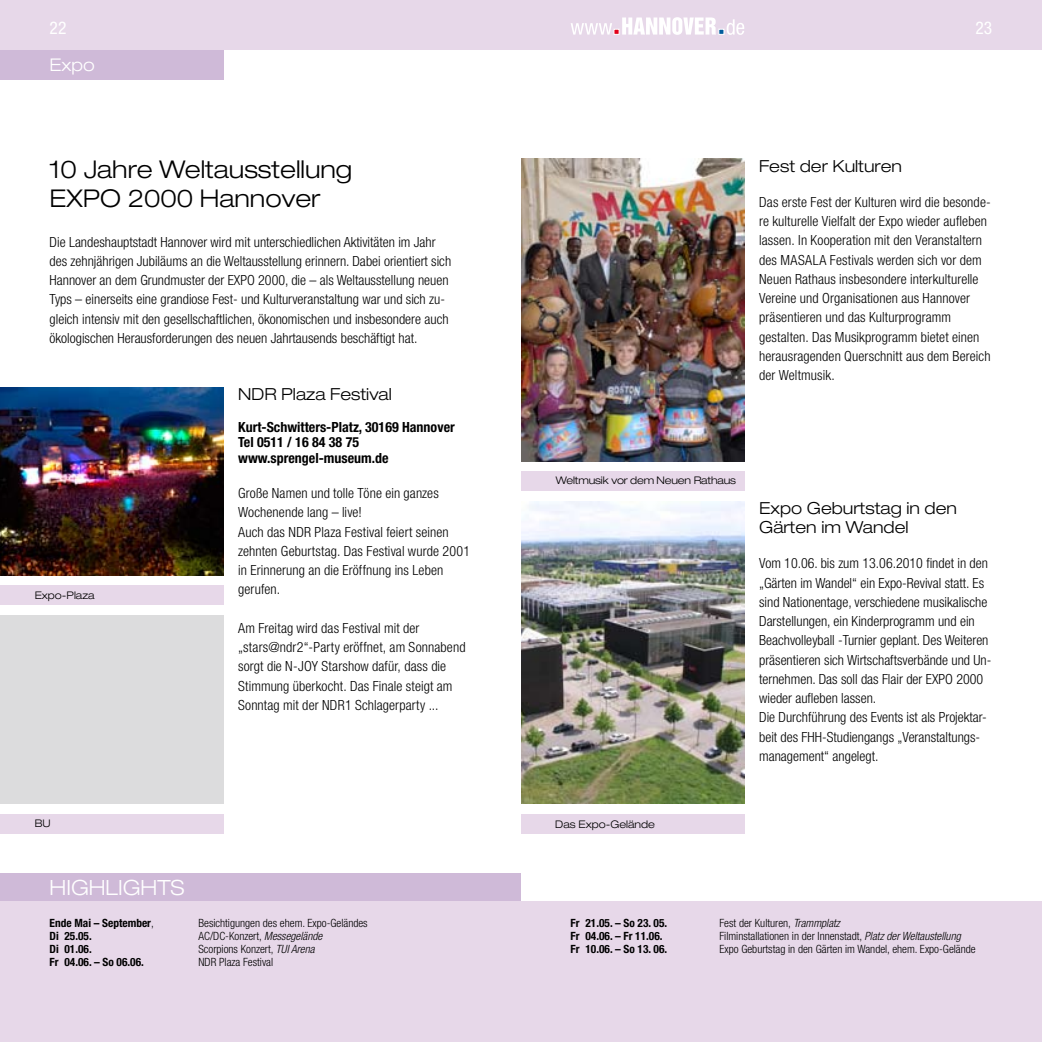
<style>
.page{position:relative;width:1042px;height:1042px;background:#fff}
.page>*{position:absolute;margin:0;border:0;box-sizing:border-box;transform-origin:0 0}
.t1{font:300 expanded 24.5px/29.4px "Helvetica Neue LT";color:#000}
.t2{font:300 expanded 21px "Helvetica Neue LT";color:#fff}
.t3{font:condensed 17.5px "Helvetica Neue LT";color:#fff}
.t4{font:300 expanded 17.5px "Helvetica Neue LT";color:#fff}
.t5{font:300 expanded 16.62px/19.2px "Helvetica Neue LT";color:#000}
.t6{font:300 condensed 14px/19.2px "Helvetica Neue LT";color:#000}
.t7{font:700 condensed 14px/15.8px "Helvetica Neue LT";color:#000}
.t8{font:300 condensed 11.38px "Helvetica Neue LT";color:#000}
.t9{font:700 condensed 11.38px "Helvetica Neue LT";color:#000}
.t10{font:300 expanded 10.5px "Helvetica Neue LT";letter-spacing:-.015em;color:#000}
.s1{font-weight:300}
.s2{font-style:italic}
</style>
<div class="page">
<div style="left:0;top:873px;width:521px;height:29px;background:#cfbad8"></div>
<div style="left:0;top:0;width:521px;height:50px;background:#e7d8e9"></div>
<div style="left:0;top:902px;width:521px;height:140px;background:#e7d8e9"></div>
<div style="left:0;top:50px;width:223px;height:29px;background:#cfbad8"></div>
<div style="left:521px;top:0;width:521px;height:50px;background:#e7d8e9"></div>
<div style="left:521px;top:902px;width:521px;height:140px;background:#e7d8e9"></div>
<svg style="left:571px;top:17px;width:173px;height:18px"></svg>
<img style="left:521px;top:501px;width:223px;height:303px">
<img style="left:521px;top:159px;width:223px;height:302px">
<div style="left:521px;top:471px;width:224px;height:20px;background:#e7d8e9"></div>
<div style="left:521px;top:814px;width:223px;height:19px;background:#e7d8e9"></div>
<img style="left:0;top:387px;width:223px;height:188px">
<div style="left:0;top:615px;width:223px;height:189px;background:#dcdcdd"></div>
<div style="left:0;top:585px;width:223px;height:20px;background:#e7d8e9"></div>
<div style="left:0;top:814px;width:223px;height:19px;background:#e7d8e9"></div>
<p class="t3" style="left:50px;top:18px;width:18px">22</p>
<p class="t3" style="left:975px;top:17px;width:18px">23</p>
<p class="t4" style="left:50px;top:54px;width:47px">Expo</p>
<h1 class="t1" style="left:50px;top:154px;width:304px">10 Jahre Weltausstellung<br>EXPO 2000 Hannover</h1>
<p class="t6" style="left:50px;top:232px;width:403px">Die Landeshauptstadt Hannover wird mit unterschiedlichen Aktivitäten im Jahr des zehnjährigen Jubiläums an die Weltausstellung erinnern. Dabei orientiert sich Hannover an dem Grundmuster der EXPO 2000, die – als Weltausstellung neuen Typs – einerseits eine grandiose Fest- und Kulturveranstaltung war und sich zu&shy;gleich intensiv mit den gesellschaftlichen, ökonomischen und insbesondere auch ökologischen Herausforderungen des neuen Jahrtausends beschäftigt hat.</p>
<p class="t10" style="left:35px;top:588px;width:61px">Expo-Plaza</p>
<p class="t10" style="left:35px;top:817px;width:17px">BU</p>
<h2 class="t2" style="left:50px;top:875px;width:136px">HIGHLIGHTS</h2>
<p class="t5" style="left:238px;top:384px;width:155px">NDR Plaza Festival</p>
<p class="t7" style="left:238px;top:418px;width:218px">Kurt-Schwitters-Platz, 30169 Hannover<br>Tel 0511 / 16 84 38 75 www.sprengel-museum.de</p>
<p class="t6" style="left:238px;top:483px;width:233px">Große Namen und tolle Töne ein ganzes<br>Wochenende lang – live!<br>Auch das NDR Plaza Festival feiert seinen zehnten Geburtstag. Das Festival wurde 2001 in Erinnerung an die Eröffnung ins Leben gerufen.</p>
<p class="t6" style="left:238px;top:618px;width:229px">Am Freitag wird das Festival mit der „stars@ndr2“-Party eröffnet, am Sonnabend sorgt die N-JOY Starshow dafür, dass die Stimmung überkocht. Das Finale steigt am Sonntag mit der NDR1 Schlagerparty ...</p>
<p class="t9" style="left:50px;top:916px;width:106px">Ende Mai – September<span class="s1">,</span></p>
<p class="t8" style="left:198px;top:916px;width:171px">Besichtigungen des ehem. Expo-Geländes</p>
<p class="t9" style="left:50px;top:929px;width:44px">Di 25.05.</p>
<p class="t8" style="left:198px;top:929px;width:125px">AC/DC-Konzert, <span class="s2">Messegelände</span></p>
<p class="t9" style="left:50px;top:942px;width:44px">Di 01.06.</p>
<p class="t8" style="left:198px;top:942px;width:118px">Scorpions Konzert, <span class="s2">TUI Arena</span></p>
<p class="t9" style="left:50px;top:955px;width:96px">Fr 04.06. – So 06.06.</p>
<p class="t8" style="left:198px;top:956px;width:76px">NDR Plaza Festival</p>
<p class="t5" style="left:759px;top:156px;width:144px">Fest der Kulturen</p>
<p class="t6" style="left:759px;top:192px;width:233px">Das erste Fest der Kulturen wird die besonde&shy;re kulturelle Vielfalt der Expo wieder aufleben lassen. In Kooperation mit den Veranstaltern des MASALA Festivals werden sich vor dem Neuen Rathaus insbesondere interkulturelle Vereine und Organisationen aus Hannover präsentieren und das Kulturprogramm gestalten. Das Musikprogramm bietet einen herausragenden Querschnitt aus dem Bereich der Weltmusik.</p>
<p class="t10" style="left:556px;top:474px;width:182px">Weltmusik vor dem Neuen Rathaus</p>
<p class="t10" style="left:555px;top:817px;width:101px">Das Expo-Gelände</p>
<p class="t5" style="left:759px;top:498px;width:199px">Expo Geburtstag in den<br>Gärten im Wandel</p>
<p class="t6" style="left:759px;top:554px;width:234px">Vom 10.06. bis zum 13.06.2010 findet in den „Gärten im Wandel“ ein Expo-Revival statt. Es sind Nationentage, verschiedene musikalische Darstellungen, ein Kinderprogramm und ein Beachvolleyball -Turnier geplant. Des Weiteren präsentieren sich Wirtschaftsverbände und Un&shy;ternehmen. Das soll das Flair der EXPO 2000 wieder aufleben lassen.<br>Die Durchführung des Events ist als Projektar&shy;beit des FHH-Studiengangs „Veranstaltungs&shy;management“ angelegt.</p>
<p class="t9" style="left:570px;top:916px;width:98px">Fr 21.05. – So 23. 05.</p>
<p class="t8" style="left:719px;top:916px;width:122px">Fest der Kulturen, <span class="s2">Trammplatz</span></p>
<p class="t9" style="left:570px;top:929px;width:93px">Fr 04.06. – Fr 11.06.</p>
<p class="t8" style="left:719px;top:929px;width:243px">Filminstallationen in der Innenstadt, <span class="s2">Platz der Weltaustellung</span></p>
<p class="t9" style="left:570px;top:942px;width:98px">Fr 10.06. – So 13. 06.</p>
<p class="t8" style="left:719px;top:942px;width:258px">Expo Geburtstag in den Gärten im Wandel, ehem. Expo-Gelände</p>
</div>
